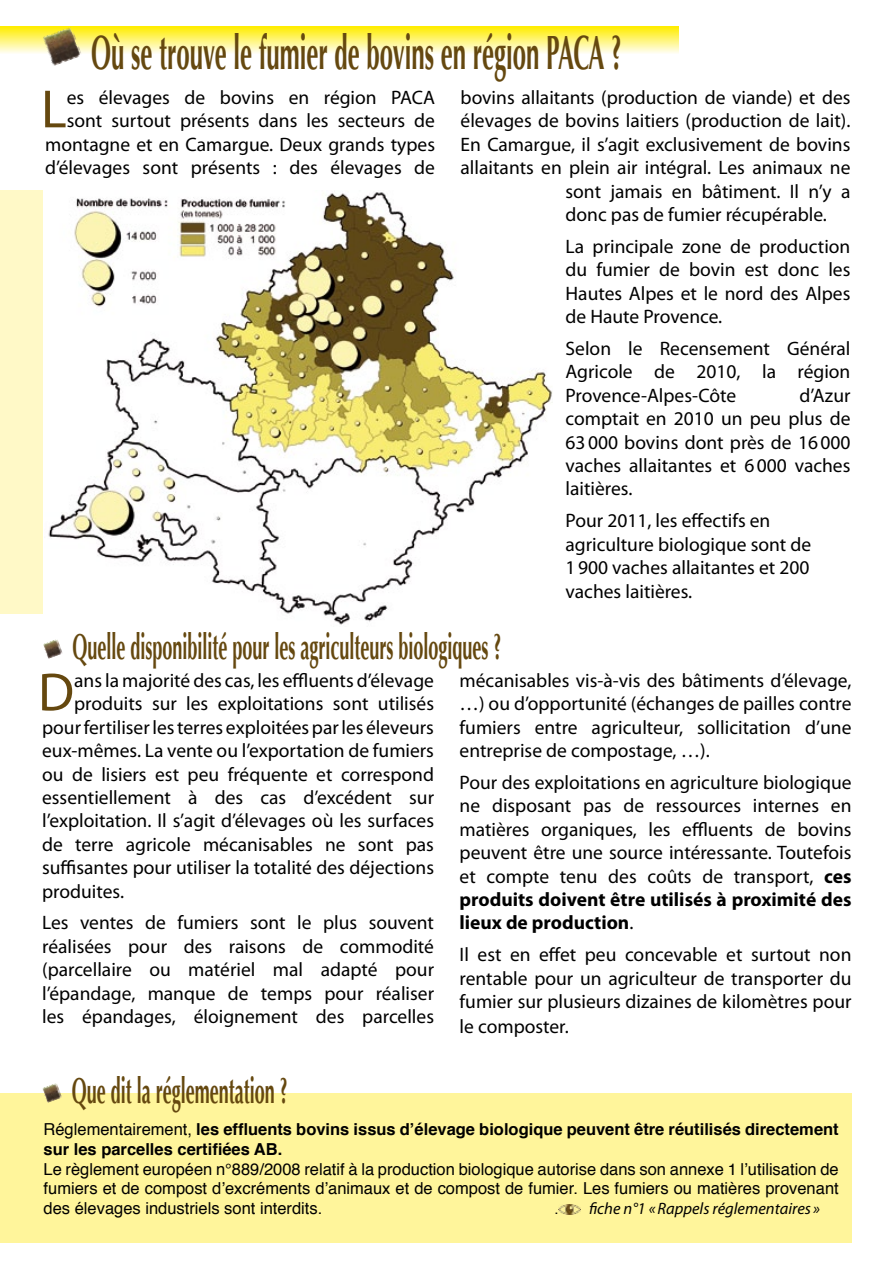
<style>
.page{position:relative;width:893px;height:1263px;background:#fff}
.page>*{position:absolute;margin:0;border:0;box-sizing:border-box;transform-origin:0 0}
.t1{font:54.15px "Myriad Pro";color:#65480f}
.t2{font:700 48px "Optima";color:#65480f;scale:.5 1}
.t3{font:700 36px "Optima";color:#65480f;scale:.5 1}
.t4{font:19.5px/23.4px "Myriad Pro";color:#000;text-align:justify}
.t5{font:16.5px/19.8px "Helvetica";color:#000;text-align:justify}
.t6{font:700 16.5px/19.8px "Helvetica";color:#000}
.t7{font:italic 16.5px "Myriad Pro";color:#000}
.t8{font:15px "Helvetica";color:#000}
.s1{font-weight:700}
.s2{font-weight:400}
</style>
<div class="page">
<img style="left:48px;top:191px;width:505px;height:434px">
<div style="left:0;top:190px;width:43px;height:424px;background:#fff9c7"></div>
<svg style="left:0;top:27px;width:678px;height:26px;background:#fef478"></svg>
<img style="left:43px;top:27px;width:39px;height:39px">
<img style="left:43px;top:639px;width:20px;height:20px">
<div style="left:0;top:1093px;width:851px;height:150px;background:#fff59b"></div>
<img style="left:559px;top:1204px;width:21px;height:10px">
<img style="left:42px;top:1083px;width:20px;height:20px">
<h2 class="t2" style="left:91px;top:25px;width:1063px">Où se trouve le fumier de bovins en région PACA ?</h2>
<p class="t4" style="left:45px;top:85px;width:391px;text-align:right">es élevages de bovins en région PACA sont surtout présents dans les secteurs de montagne et en Camargue. Deux grands types d’élevages sont présents : des élevages de</p>
<p class="t4" style="left:461px;top:85px;width:391px">bovins allaitants (production de viande) et des</p>
<h1 class="t1" style="left:41px;top:76px;width:27px">L</h1>
<p class="t4" style="left:461px;top:109px;width:391px">élevages de bovins laitiers (production de lait).</p>
<p class="t4" style="left:461px;top:132px;width:391px">En Camargue, il s’agit exclusivement de bovins</p>
<p class="t4" style="left:461px;top:156px;width:391px">allaitants en plein air intégral. Les animaux ne</p>
<p class="t4" style="left:566px;top:179px;width:286px">sont jamais en bâtiment. Il n’y a</p>
<p class="t4" style="left:566px;top:202px;width:263px">donc pas de fumier récupérable.</p>
<p class="t4" style="left:566px;top:234px;width:286px">La principale zone de production du fumier de bovin est donc les Hautes Alpes et le nord des Alpes de Haute Provence.</p>
<p class="t4" style="left:566px;top:336px;width:286px">Selon le Recensement Général Agricole de 2010, la région Provence-Alpes-Côte</p>
<p class="t4" style="left:566px;top:383px;width:286px;text-indent:234px">d’Azur comptait en 2010 un peu plus de 63000 bovins dont près de 16000 vaches allaitantes et 6000 vaches laitières.</p>
<p class="t4" style="left:566px;top:509px;width:247px;text-align:left">Pour 2011, les effectifs en agriculture biologique sont de<br>1900 vaches allaitantes et 200 vaches laitières.</p>
<h3 class="t3" style="left:72px;top:626px;width:860px">Quelle disponibilité pour les agriculteurs biologiques ?</h3>
<h1 class="t1" style="left:38px;top:659px;width:38px">D</h1>
<p class="t4" style="left:74px;top:668px;width:361px">ans la majorité des cas, les effluents d’élevage</p>
<p class="t4" style="left:74px;top:692px;width:361px">produits sur les exploitations sont utilisés</p>
<p class="t4" style="left:42px;top:715px;width:393px">pour fertiliser les terres exploitées par les éleveurs</p>
<p class="t4" style="left:42px;top:739px;width:393px">eux-mêmes. La vente ou l’exportation de fumiers</p>
<p class="t4" style="left:42px;top:762px;width:393px">ou de lisiers est peu fréquente et correspond</p>
<p class="t4" style="left:42px;top:785px;width:393px">essentiellement à des cas d’excédent sur</p>
<p class="t4" style="left:42px;top:809px;width:393px">l’exploitation. Il s’agit d’élevages où les surfaces</p>
<p class="t4" style="left:42px;top:832px;width:393px">de terre agricole mécanisables ne sont pas</p>
<p class="t4" style="left:42px;top:856px;width:393px">suffisantes pour utiliser la totalité des déjections</p>
<p class="t4" style="left:42px;top:879px;width:83px">produites.</p>
<p class="t4" style="left:42px;top:911px;width:393px">Les ventes de fumiers sont le plus souvent réalisées pour des raisons de commodité (parcellaire ou matériel mal adapté pour l’épandage, manque de temps pour réaliser les épandages, éloignement des parcelles</p>
<h3 class="t3" style="left:72px;top:1070px;width:434px">Que dit la réglementation ?</h3>
<p class="t4" style="left:460px;top:668px;width:393px">mécanisables vis-à-vis des bâtiments d’élevage, …) ou d’opportunité (échanges de pailles contre fumiers entre agriculteur, sollicitation d’une entreprise de compostage, …).</p>
<p class="t4" style="left:460px;top:770px;width:393px">Pour des exploitations en agriculture biologique ne disposant pas de ressources internes en matières organiques, les effluents de bovins peuvent être une source intéressante. Toutefois et compte tenu des coûts de transport, <span class="s1">ces produits doivent être utilisés à proximité des lieux de production</span>.</p>
<p class="t4" style="left:460px;top:943px;width:393px">Il est en effet peu concevable et surtout non rentable pour un agriculteur de transporter du fumier sur plusieurs dizaines de kilomètres pour</p>
<p class="t4" style="left:460px;top:1015px;width:111px">le composter.</p>
<p class="t6" style="left:44px;top:1119px;width:797px"><span class="s2">Réglementairement,</span> les effluents bovins issus d’élevage biologique peuvent être réutilisés directement sur les parcelles certifiées AB.</p>
<p class="t5" style="left:44px;top:1159px;width:797px">Le règlement européen n°889/2008 relatif à la production biologique autorise dans son annexe 1 l’utilisation de fumiers et de compost d’excréments d’animaux et de compost de fumier. Les fumiers ou matières provenant des élevages industriels sont interdits.</p>
<p class="t8" style="left:555px;top:1197px;width:6px">.</p>
<p class="t7" style="left:589px;top:1198px;width:232px">fiche n°1 «Rappels réglementaires »</p>
</div>
